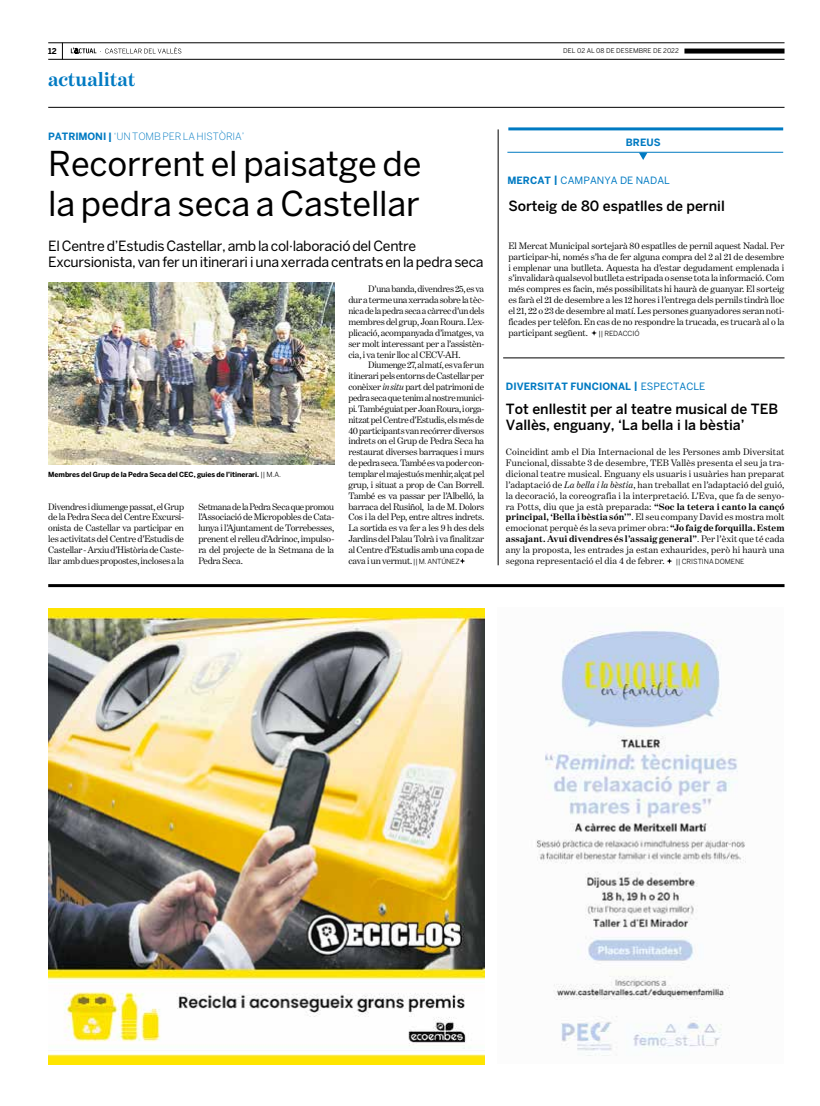
<style>
.page{position:relative;width:820px;height:1106px;background:#fff}
.page>*{position:absolute;margin:0;border:0;box-sizing:border-box;transform-origin:0 0}
.t1{font:34px/40px "Benton Sans";letter-spacing:-.005em;color:#000}
.t2{font:700 20px "Benton Modern One";letter-spacing:-.005em;color:#007ac2}
.t3{font:14px/16px "Benton Sans";letter-spacing:-.02em;color:#000}
.t4{font:500 14px/16px "Benton Sans";color:#000}
.t5{font:700 10px "Benton Sans";letter-spacing:.005em;color:#007ac2}
.t6{font:300 10px "Benton Sans";letter-spacing:-.005em;color:#007ac2}
.t7{font:10px "Benton Sans";letter-spacing:.005em;color:#007ac2}
.t8{font:9.5px/10.9px "Benton Modern One";letter-spacing:-.02em;color:#000;text-align:justify}
.t9{font:700 8px "Benton Sans";color:#000}
.t10{font:700 7px "Benton Sans";letter-spacing:-.01em;color:#000}
.t11{font:6.5px "Benton Sans";letter-spacing:.005em;color:#000}
.s1{font-weight:700}
.s2{font-weight:400}
.s3{font-style:italic}
.s4{font-family:"Benton Sans";font-size:7px}
</style>
<div class="page">
<svg style="left:62px;top:44px;width:1px;height:15px"></svg>
<hr style="left:48px;top:107px;width:736px;height:1px;background:#000">
<hr style="left:48px;top:43px;width:736px;height:1px;background:#000">
<hr style="left:48px;top:59px;width:736px;height:1px;background:#000">
<div style="left:684px;top:49px;width:100px;height:5px;background:#000"></div>
<svg style="left:71px;top:47px;width:110px;height:7px"></svg>
<hr style="left:48px;top:584px;width:736px;height:3px;background:#000">
<img style="left:48px;top:282px;width:286px;height:182px">
<svg style="left:460px;top:558px;width:5px;height:6px"></svg>
<svg style="left:591px;top:330px;width:5px;height:6px"></svg>
<svg style="left:666px;top:558px;width:6px;height:6px"></svg>
<hr style="left:508px;top:127px;width:274px;height:3px;background:#007ac2">
<hr style="left:507px;top:152px;width:275px;height:1px;background:#007ac2">
<svg style="left:639px;top:153px;width:8px;height:7px"></svg>
<hr style="left:503px;top:357px;width:281px;height:1px;background:#000">
<hr style="left:497px;top:129px;width:1px;height:436px;background:#000">
<img style="left:536px;top:623px;width:210px;height:433px">
<img style="left:48px;top:608px;width:436px;height:456px">
<p class="t9" style="left:48px;top:46px;width:10px">12</p>
<p class="t11" style="left:563px;top:47px;width:117px">DEL 02 AL 08 DE DESEMBRE DE 2022</p>
<h2 class="t2" style="left:48px;top:68px;width:89px">actualitat</h2>
<p class="t6" style="left:48px;top:131px;width:198px"><span class="s1">PATRIMONI |</span> ‘UN TOMB PER LA HISTÒRIA’</p>
<h1 class="t1" style="left:48px;top:143px;width:374px">Recorrent el paisatge de la pedra seca a Castellar</h1>
<h3 class="t3" style="left:48px;top:238px;width:437px">El Centre d’Estudis Castellar, amb la col·laboració del Centre<br>Excursionista, van fer un itinerari i una xerrada centrats en la pedra seca</h3>
<p class="t10" style="left:48px;top:470px;width:234px">Membres del Grup de la Pedra Seca del CEC, guies de l’itinerari. <span class="s2">|| M.A.</span></p>
<p class="t8" style="left:198px;top:501px;width:137px">Setmana de la Pedra Seca que promou l’Associació de Micropobles de Cata&shy;lunya i l’Ajuntament de Torrebesses, prenent el relleu d’Adrinoc, impulso&shy;ra del projecte de la Setmana de la Pedra Seca.</p>
<p class="t8" style="left:48px;top:501px;width:137px">Divendres i diumenge passat, el Grup de la Pedra Seca del Centre Excursi&shy;onista de Castellar va participar en les activitats del Centre d’Estudis de Castellar - Arxiu d’Història de Caste&shy;llar amb dues propostes, incloses a la</p>
<p class="t8" style="left:348px;top:284px;width:137px;text-indent:20px">D’una banda, divendres 25, es va dur a terme una xerrada sobre la tèc&shy;nica de la pedra seca a càrrec d’un dels membres del grup, Joan Roura. L’ex&shy;plicació, acompanyada d’imatges, va ser molt interessant per a l’assistèn&shy;cia, i va tenir lloc al CECV-AH.</p>
<p class="t8" style="left:348px;top:360px;width:137px;text-indent:20px">Diumenge 27, al matí, es va fer un itinerari pels entorns de Castellar per conèixer <span class="s3">in situ</span> part del patrimoni de pedra seca que tenim al nostre munici&shy;pi. També guiat per Joan Roura, i orga&shy;nitzat pel Centre d’Estudis, els més de 40 participants van recórrer diversos indrets on el Grup de Pedra Seca ha restaurat diverses barraques i murs de pedra seca. També es va poder con&shy;templar el majestuós menhir, alçat pel grup, i situat a prop de Can Borrell.<br>També es va passar per l’Albelló, la barraca del Rusiñol, la de M. Dolors Cos i la del Pep, entre altres indrets.<br>La sortida es va fer a les 9 h des dels Jardins del Palau Tolrà i va finalitzar al Centre d’Estudis amb una copa de cava i un vermut. <span class="s4">|| M. ANTÚNEZ</span></p>
<p class="t5" style="left:625px;top:136px;width:36px">BREUS</p>
<p class="t7" style="left:507px;top:174px;width:164px"><span class="s1">MERCAT |</span> CAMPANYA DE NADAL</p>
<h3 class="t4" style="left:508px;top:197px;width:218px">Sorteig de 80 espatlles de pernil</h3>
<p class="t8" style="left:508px;top:240px;width:277px">El Mercat Municipal sortejarà 80 espatlles de pernil aquest Nadal. Per participar-hi, només s’ha de fer alguna compra del 2 al 21 de desembre i emplenar una butlleta. Aquesta ha d’estar degudament emplenada i s’invalidarà qualsevol butlleta estripada o sense tota la informació. Com més compres es facin, més possibilitats hi haurà de guanyar. El sorteig es farà el 21 de desembre a les 12 hores i l’entrega dels pernils tindrà lloc el 21, 22 o 23 de desembre al matí. Les persones guanyadores seran noti&shy;ficades per telèfon. En cas de no respondre la trucada, es trucarà al o la participant següent. <span class="s4">|| REDACCIÓ</span></p>
<p class="t5" style="left:505px;top:380px;width:201px">DIVERSITAT FUNCIONAL | <span class="s2">ESPECTACLE</span></p>
<h3 class="t4" style="left:505px;top:401px;width:274px">Tot enllestit per al teatre musical de TEB<br>Vallès, enguany, ‘La bella i la bèstia’</h3>
<p class="t8" style="left:505px;top:446px;width:280px">Coincidint amb el Dia Internacional de les Persones amb Diversitat Funcional, dissabte 3 de desembre, TEB Vallès presenta el seu ja tra&shy;dicional teatre musical. Enguany els usuaris i usuàries han preparat l’adaptació de <span class="s3">La bella i la bèstia</span>, han treballat en l’adaptació del guió, la decoració, la coreografia i la interpretació. L’Eva, que fa de senyo&shy;ra Potts, diu que ja està preparada: <span class="s1">“Soc la tetera i canto la cançó principal, ‘Bella i bèstia són’”</span>. El seu company David es mostra molt emocionat perquè és la seva primer obra: <span class="s1">“Jo faig de forquilla. Estem assajant. Avui divendres és l’assaig general”</span>. Per l’èxit que té cada any la proposta, les entrades ja estan exhaurides, però hi haurà una segona representació el dia 4 de febrer. <span class="s4">|| CRISTINA DOMENE</span></p>
</div>
